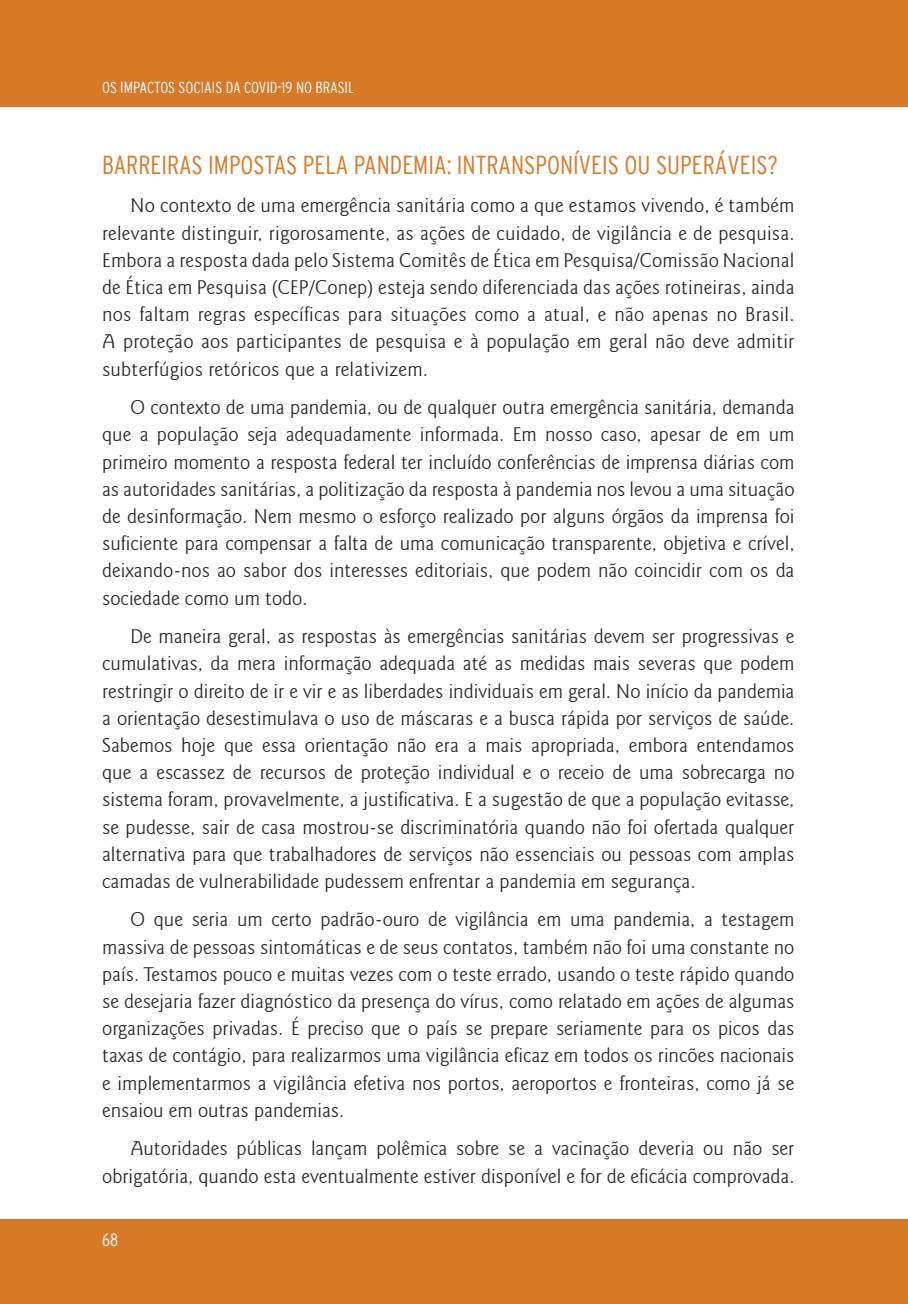
<style>
.page{position:relative;width:908px;height:1304px;background:#fff}
.page>*{position:absolute;margin:0;border:0;box-sizing:border-box;transform-origin:0 0}
.subiitulo_-_nivel_1{font:300 condensed 26px "Interstate";color:#d87928}
.corpo_do_texto{font:300 20px/27.2px "Goudy Sans IT Cby BT";color:#231f20;text-align:justify}
.t1{font:300 condensed 18px "Interstate";color:#fff}
.t2{font:300 condensed 16px "Interstate";color:#fff}
</style>
<div class="page">
<div style="left:0;top:1219px;width:907px;height:85px;background:#d87928"></div>
<div style="left:0;top:0;width:907px;height:107px;background:#d87928"></div>
<p class="t2" style="left:102px;top:78px;width:254px">OS IMPACTOS SOCIAIS DA COVID-19 NO BRASIL</p>
<p class="subiitulo_-_nivel_1" style="left:102px;top:150px;width:677px">BARREIRAS IMPOSTAS PELA PANDEMIA: INTRANSPONÍVEIS OU SUPERÁVEIS?</p>
<p class="corpo_do_texto" style="left:102px;top:192px;width:693px;text-indent:28px">No contexto de uma emergência sanitária como a que estamos vivendo, é também relevante distinguir, rigorosamente, as ações de cuidado, de vigilância e de pesquisa.<br>Embora a resposta dada pelo Sistema Comitês de Ética em Pesquisa/Comissão Nacional de Ética em Pesquisa (CEP/Conep) esteja sendo diferenciada das ações rotineiras, ainda nos faltam regras específicas para situações como a atual, e não apenas no Brasil.<br>A proteção aos participantes de pesquisa e à população em geral não deve admitir subterfúgios retóricos que a relativizem.</p>
<p class="corpo_do_texto" style="left:102px;top:394px;width:693px;text-indent:28px">O contexto de uma pandemia, ou de qualquer outra emergência sanitária, demanda que a população seja adequadamente informada. Em nosso caso, apesar de em um primeiro momento a resposta federal ter incluído conferências de imprensa diárias com as autoridades sanitárias, a politização da resposta à pandemia nos levou a uma situação de desinformação. Nem mesmo o esforço realizado por alguns órgãos da imprensa foi suficiente para compensar a falta de uma comunicação transparente, objetiva e crível, deixando-nos ao sabor dos interesses editoriais, que podem não coincidir com os da sociedade como um todo.</p>
<p class="corpo_do_texto" style="left:102px;top:623px;width:693px;text-indent:28px">De maneira geral, as respostas às emergências sanitárias devem ser progressivas e cumulativas, da mera informação adequada até as medidas mais severas que podem restringir o direito de ir e vir e as liberdades individuais em geral. No início da pandemia a orientação desestimulava o uso de máscaras e a busca rápida por serviços de saúde.<br>Sabemos hoje que essa orientação não era a mais apropriada, embora entendamos que a escassez de recursos de proteção individual e o receio de uma sobrecarga no sistema foram, provavelmente, a justificativa. E a sugestão de que a população evitasse, se pudesse, sair de casa mostrou-se discriminatória quando não foi ofertada qualquer alternativa para que trabalhadores de serviços não essenciais ou pessoas com amplas camadas de vulnerabilidade pudessem enfrentar a pandemia em segurança.</p>
<p class="corpo_do_texto" style="left:102px;top:906px;width:693px;text-indent:28px">O que seria um certo padrão-ouro de vigilância em uma pandemia, a testagem massiva de pessoas sintomáticas e de seus contatos, também não foi uma constante no país. Testamos pouco e muitas vezes com o teste errado, usando o teste rápido quando se desejaria fazer diagnóstico da presença do vírus, como relatado em ações de algumas organizações privadas. É preciso que o país se prepare seriamente para os picos das taxas de contágio, para realizarmos uma vigilância eficaz em todos os rincões nacionais e implementarmos a vigilância efetiva nos portos, aeroportos e fronteiras, como já se ensaiou em outras pandemias.</p>
<p class="corpo_do_texto" style="left:102px;top:1135px;width:693px;line-height:28px;text-align:right">Autoridades públicas lançam polêmica sobre se a vacinação deveria ou não ser obrigatória, quando esta eventualmente estiver disponível e for de eficácia comprovada.</p>
<p class="t1" style="left:102px;top:1230px;width:17px">68</p>
</div>
